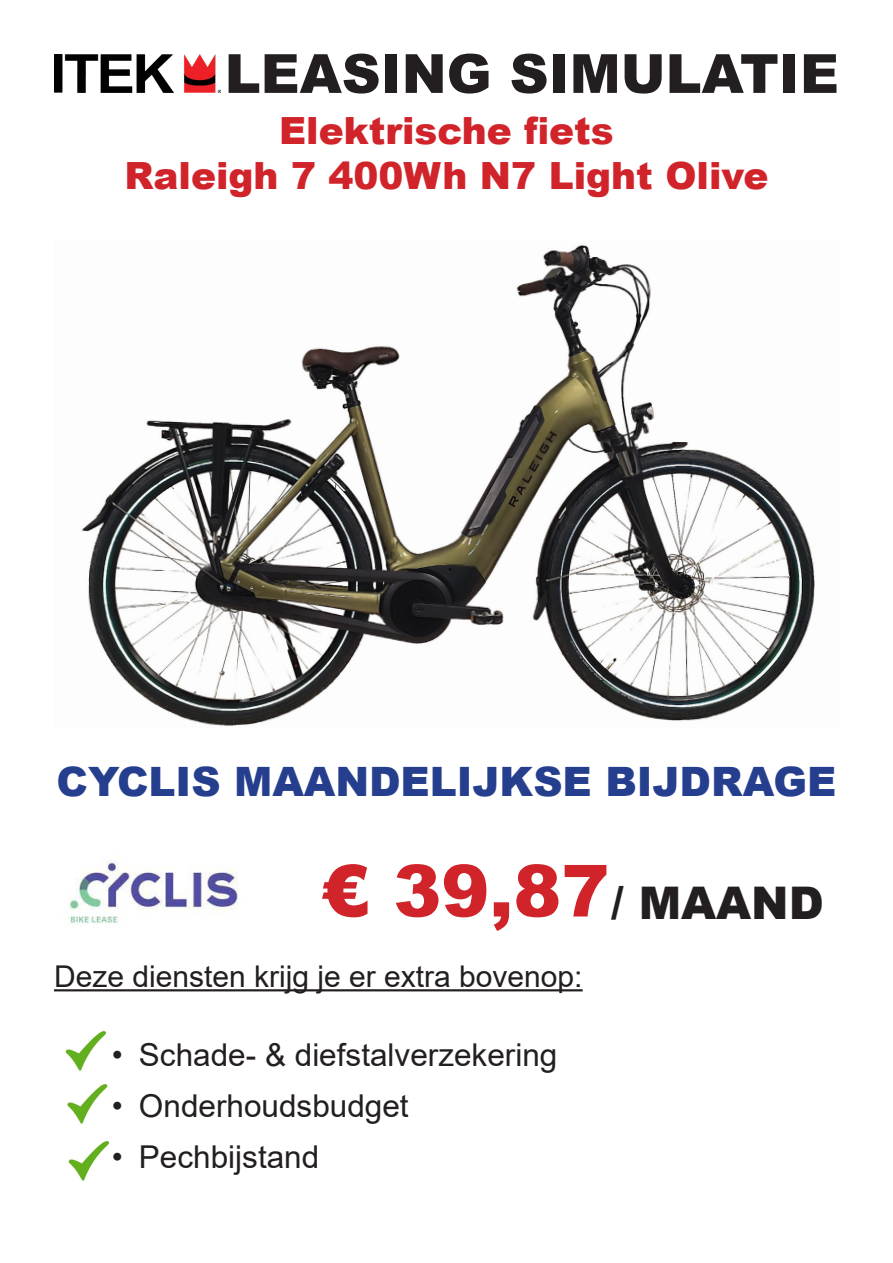
<style>
.page{position:relative;width:893px;height:1263px;background:#fff}
.page>*{position:absolute;margin:0;border:0;box-sizing:border-box;transform-origin:0 0}
.t1{font:900 72px "Arial";color:#d1232a}
.t2{font:900 54px "Arial";color:#231f20}
.t3{font:900 40.5px "Arial";color:#253f8e}
.t4{font:900 37.5px/45px "Arial";color:#d1232a;text-align:center}
.t5{font:31.5px "Arial";color:#231f20}
.t6{font:30px "Arial";color:#231f20}
.s1{font-size:45px;color:#231f20}
</style>
<div class="page">
<img style="left:68px;top:1141px;width:42px;height:40px">
<img style="left:67px;top:1084px;width:41px;height:40px">
<img style="left:65px;top:1031px;width:42px;height:40px">
<img style="left:81px;top:244px;width:734px;height:482px">
<hr style="left:54px;top:989px;width:529px;height:2px;background:#231f20">
<img style="left:54px;top:54px;width:167px;height:38px">
<img style="left:69px;top:860px;width:169px;height:65px">
<p class="t2" style="left:225px;top:34px;width:616px">LEASING SIMULATIE</p>
<p class="t4" style="left:124px;top:107px;width:646px">Elektrische fiets<br>Raleigh 7 400Wh N7 Light Olive</p>
<p class="t3" style="left:57px;top:752px;width:781px">CYCLIS MAANDELIJKSE BIJDRAGE</p>
<p class="t1" style="left:321px;top:838px;width:504px">€ 39,87<span class="s1">/ MAAND</span></p>
<p class="t6" style="left:54px;top:956px;width:530px">Deze diensten krijg je er extra bovenop:</p>
<p class="t5" style="left:112px;top:1033px;width:447px">• Schade- &amp; diefstalverzekering</p>
<p class="t5" style="left:112px;top:1084px;width:298px">• Onderhoudsbudget</p>
<p class="t5" style="left:112px;top:1135px;width:209px">• Pechbijstand</p>
</div>
